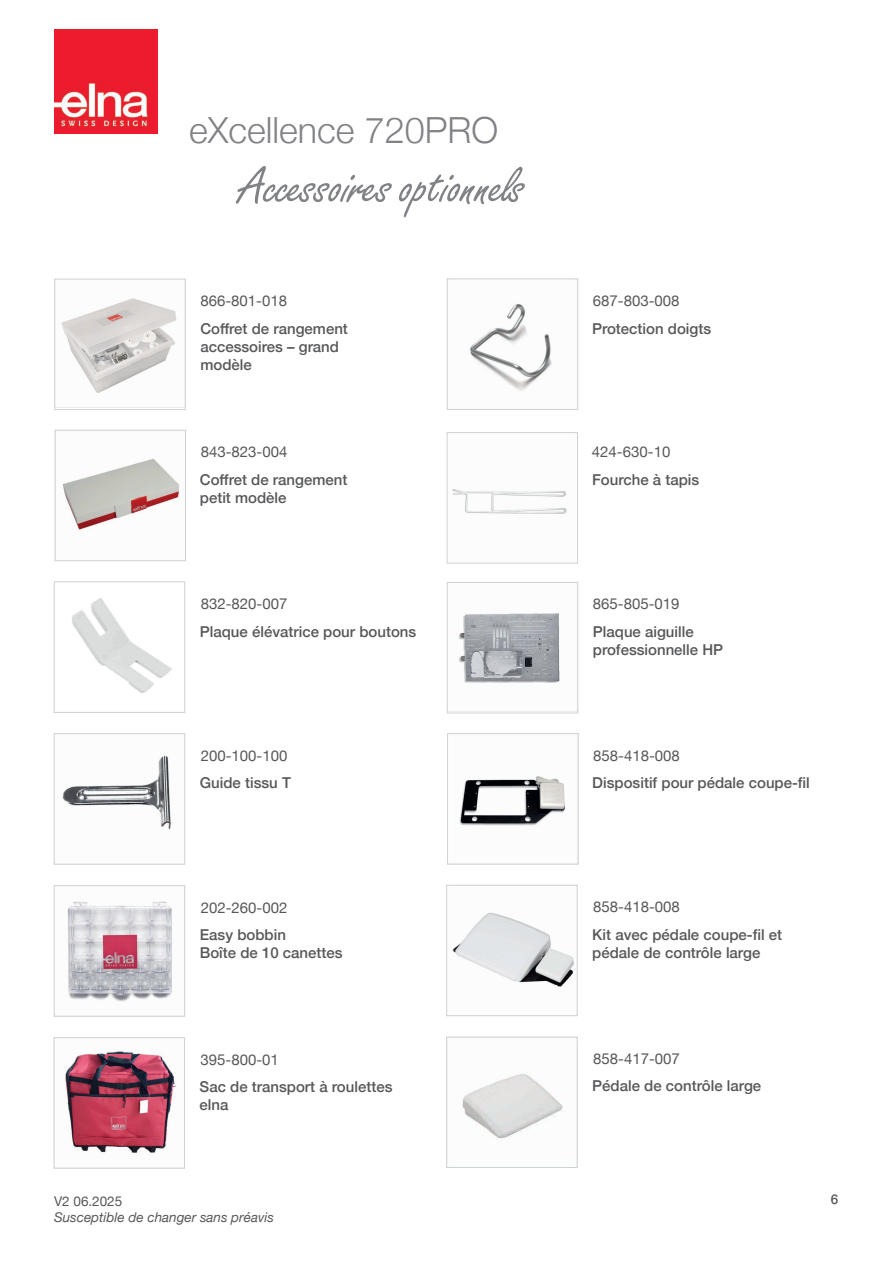
<style>
.page{position:relative;width:893px;height:1263px;background:#fff}
.page>*{position:absolute;margin:0;border:0;box-sizing:border-box;transform-origin:0 0}
.t1{font:52.5px "Freestyle Script Std";color:#808285}
.t2{font:300 36px "Helvetica Neue";color:#808285}
.t3{font:500 15px/18px "Helvetica Neue";color:#57585a}
.t4{font:15px "Helvetica Neue";color:#57585a}
.t5{font:italic 13.5px "Helvetica Neue";color:#57585a}
.t6{font:13.5px "Helvetica Neue";color:#57585a}
.t7{font:500 13.5px "Helvetica Neue";color:#57585a}
</style>
<div class="page">
<img style="left:72px;top:598px;width:100px;height:95px">
<div style="left:54px;top:581px;width:131px;height:132px;border:1px solid #d1d2d4"></div>
<img style="left:62px;top:755px;width:110px;height:75px">
<div style="left:54px;top:733px;width:131px;height:131px;border:1px solid #d1d2d4"></div>
<img style="left:67px;top:901px;width:105px;height:101px">
<div style="left:54px;top:885px;width:131px;height:131px;border:1px solid #d1d2d4"></div>
<img style="left:62px;top:458px;width:117px;height:72px">
<div style="left:55px;top:430px;width:131px;height:131px;border:1px solid #d1d2d4"></div>
<img style="left:56px;top:298px;width:128px;height:110px">
<div style="left:54px;top:279px;width:132px;height:131px;border:1px solid #d1d2d4"></div>
<img style="left:452px;top:912px;width:122px;height:75px">
<div style="left:446px;top:885px;width:132px;height:131px;border:1px solid #d1d2d4"></div>
<img style="left:462px;top:1074px;width:102px;height:65px">
<div style="left:446px;top:1037px;width:132px;height:131px;border:1px solid #d1d2d4"></div>
<img style="left:65px;top:1051px;width:111px;height:102px">
<div style="left:54px;top:1037px;width:131px;height:131px;border:1px solid #d1d2d4"></div>
<img style="left:459px;top:776px;width:107px;height:50px">
<div style="left:447px;top:733px;width:131px;height:131px;border:1px solid #d1d2d4"></div>
<img style="left:458px;top:613px;width:102px;height:70px">
<div style="left:447px;top:582px;width:131px;height:131px;border:1px solid #d1d2d4"></div>
<img style="left:452px;top:489px;width:115px;height:25px">
<div style="left:447px;top:432px;width:131px;height:131px;border:1px solid #d1d2d4"></div>
<img style="left:470px;top:304px;width:82px;height:87px">
<div style="left:447px;top:279px;width:131px;height:131px;border:1px solid #d1d2d4"></div>
<img style="left:54px;top:30px;width:104px;height:104px">
<h2 class="t2" style="left:189px;top:101px;width:310px">eXcellence 720PRO</h2>
<h1 class="t1" style="left:238px;top:155px;width:287px">Accessoires optionnels</h1>
<p class="t4" style="left:200px;top:289px;width:88px">866-801-018</p>
<p class="t4" style="left:593px;top:290px;width:88px">687-803-008</p>
<p class="t3" style="left:200px;top:319px;width:149px">Coffret de rangement accessoires – grand modèle</p>
<p class="t3" style="left:592px;top:319px;width:121px">Protection doigts</p>
<p class="t4" style="left:201px;top:441px;width:88px">843-823-004</p>
<p class="t4" style="left:592px;top:441px;width:80px">424-630-10</p>
<p class="t3" style="left:200px;top:470px;width:149px">Coffret de rangement petit modèle</p>
<p class="t3" style="left:592px;top:470px;width:109px">Fourche à tapis</p>
<p class="t4" style="left:201px;top:593px;width:88px">832-820-007</p>
<p class="t4" style="left:593px;top:593px;width:88px">865-805-019</p>
<p class="t3" style="left:200px;top:622px;width:218px">Plaque élévatrice pour boutons</p>
<p class="t3" style="left:593px;top:622px;width:132px">Plaque aiguille professionnelle HP</p>
<p class="t4" style="left:201px;top:744px;width:88px">200-100-100</p>
<p class="t4" style="left:593px;top:744px;width:88px">858-418-008</p>
<p class="t3" style="left:200px;top:773px;width:93px">Guide tissu T</p>
<p class="t3" style="left:592px;top:773px;width:219px">Dispositif pour pédale coupe-fil</p>
<p class="t4" style="left:201px;top:896px;width:88px">202-260-002</p>
<p class="t4" style="left:593px;top:896px;width:88px">858-418-008</p>
<p class="t3" style="left:200px;top:925px;width:144px">Easy bobbin<br>Boîte de 10 canettes</p>
<p class="t3" style="left:592px;top:925px;width:191px">Kit avec pédale coupe-fil et pédale de contrôle large</p>
<p class="t4" style="left:200px;top:1048px;width:80px">395-800-01</p>
<p class="t4" style="left:593px;top:1048px;width:88px">858-417-007</p>
<p class="t3" style="left:200px;top:1077px;width:194px">Sac de transport à roulettes</p>
<p class="t3" style="left:592px;top:1076px;width:170px">Pédale de contrôle large</p>
<p class="t3" style="left:200px;top:1095px;width:30px">elna</p>
<p class="t6" style="left:54px;top:1191px;width:70px">V2 06.2025</p>
<p class="t7" style="left:831px;top:1188px;width:9px">6</p>
<p class="t5" style="left:54px;top:1207px;width:222px">Susceptible de changer sans préavis</p>
</div>
